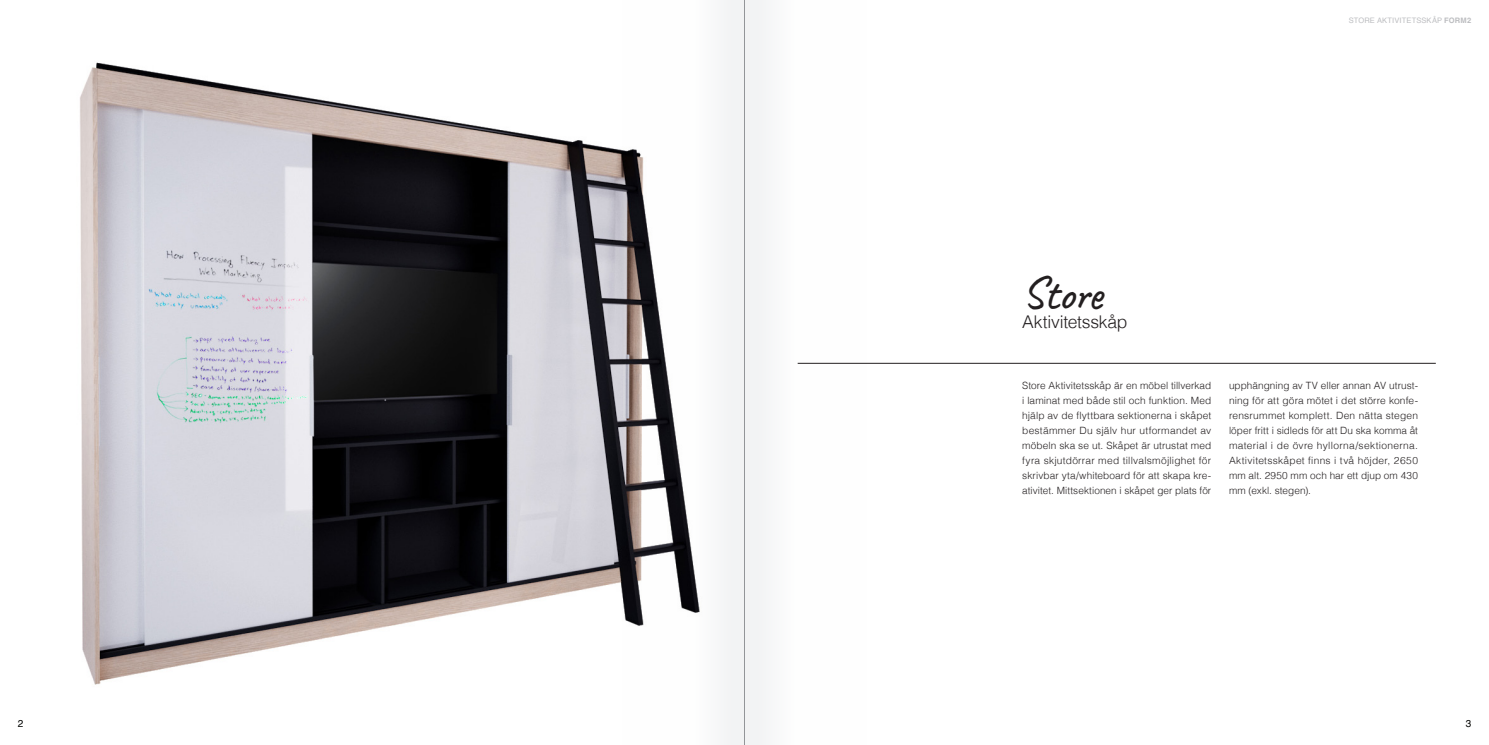
<style>
.page{position:relative;width:1489px;height:745px;background:#fff}
.page>*{position:absolute;margin:0;border:0;box-sizing:border-box;transform-origin:0 0}
.Produktrubrik___förstasida{font:500 45px "Caveat";letter-spacing:-.02em;color:#231f20}
.Produktrubrik___Underrubrik{font:300 17.5px "Helvetica";letter-spacing:-.015em;color:#231f20}
.Bröd{font:300 10px/15px "Helvetica";letter-spacing:.005em;color:#231f20;text-align:justify}
.t1{font:10px "Helvetica";color:#040503}
.t2{font:7.5px "Helvetica";letter-spacing:.015em;color:#bcbdc0}
.s1{font-weight:700}
</style>
<div class="page">
<hr style="left:797px;top:363px;width:638px;height:1px;background:#231f20">
<img style="left:80px;top:62px;width:542px;height:623px">
<div style="left:744px;top:0;width:122px;height:744px;background:#fefefe"></div>
<svg style="left:622px;top:0;width:122px;height:744px"></svg>
<hr style="left:744px;top:0;width:1px;height:744px;background:#939598">
<p class="t1" style="left:18px;top:715px;width:7px">2</p>
<p class="Produktrubrik___förstasida" style="left:1022px;top:265px;width:81px">Store</p>
<p class="Produktrubrik___Underrubrik" style="left:1022px;top:306px;width:107px">Aktivitetsskåp</p>
<p class="t2" style="left:1348px;top:15px;width:124px">STORE AKTIVITETSSKÅP <span class="s1">FORM2</span></p>
<p class="Bröd" style="left:1022px;top:377px;width:191px">Store Aktivitetsskåp är en möbel tillverkad i laminat med både stil och funktion. Med hjälp av de flyttbara sektionerna i skåpet bestämmer Du själv hur utformandet av möbeln ska se ut. Skåpet är utrustat med fyra skjutdörrar med tillvalsmöjlighet för skrivbar yta/whiteboard för att skapa kre&shy;ativitet. Mittsektionen i skåpet ger plats för</p>
<p class="Bröd" style="left:1228px;top:377px;width:191px">upphängning av TV eller annan AV utrust&shy;ning för att göra mötet i det större konfe&shy;rensrummet komplett. Den nätta stegen löper fritt i sidleds för att Du ska komma åt material i de övre hyllorna/sektionerna.<br>Aktivitetsskåpet finns i två höjder, 2650 mm alt. 2950 mm och har ett djup om 430 mm (exkl. stegen).</p>
<p class="t1" style="left:1465px;top:715px;width:7px">3</p>
</div>
